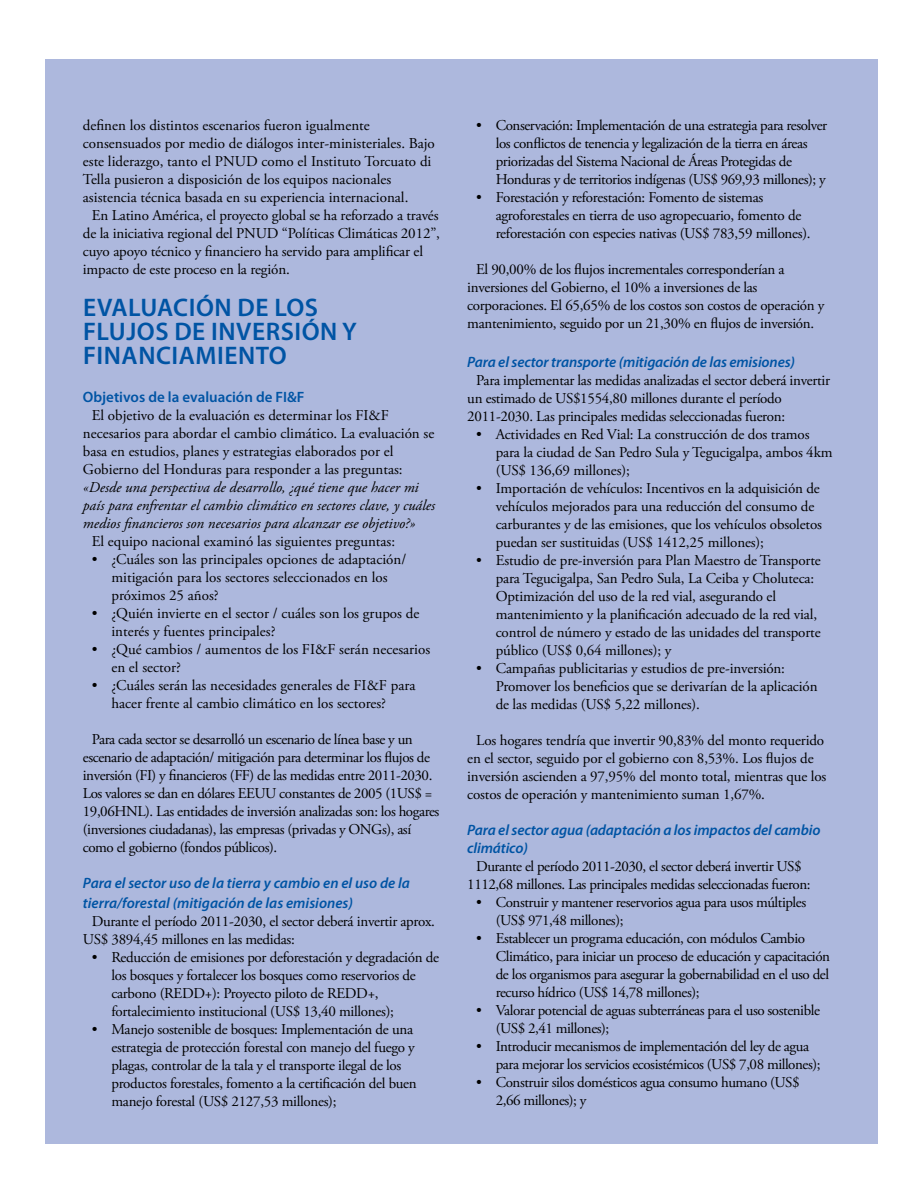
<style>
.page{position:relative;width:918px;height:1188px;background:#fff}
.page>*{position:absolute;margin:0;border:0;box-sizing:border-box;transform-origin:0 0}
.t1{font:600 25.5px/24px "Myriad Pro";letter-spacing:.02em;color:#0054a4}
.t2{font:15px/18px "Adobe Garamond Pro";letter-spacing:-.02em;color:#000}
.t3{font:15px/18px "Adobe Garamond Pro";color:#000}
.t4{font:italic 600 15px/19.8px "Myriad Pro";letter-spacing:-.01em;color:#0054a4}
.t5{font:italic 15px/18px "Adobe Garamond Pro";color:#000}
.t6{font:600 15px "Myriad Pro";color:#0054a4}
</style>
<div class="page">
<div style="left:45px;top:60px;width:833px;height:1084px;background:#adb8dd"></div>
<p class="t3" style="left:83px;top:117px;width:288px">definen los distintos escenarios fueron igualmente</p>
<p class="t3" style="left:83px;top:135px;width:354px">consensuados por medio de diálogos inter-ministeriales. Bajo</p>
<p class="t3" style="left:83px;top:153px;width:350px">este liderazgo, tanto el PNUD como el Instituto Torcuato di</p>
<p class="t3" style="left:83px;top:171px;width:310px">Tella pusieron a disposición de los equipos nacionales</p>
<p class="t3" style="left:83px;top:189px;width:327px">asistencia técnica basada en su experiencia internacional.</p>
<p class="t2" style="left:92px;top:207px;width:348px">En Latino América, el proyecto global se ha reforzado a través</p>
<p class="t2" style="left:83px;top:225px;width:359px">de la iniciativa regional del PNUD “Políticas Climáticas 2012”,</p>
<p class="t2" style="left:83px;top:243px;width:342px">cuyo apoyo técnico y financiero ha servido para amplificar el</p>
<p class="t2" style="left:83px;top:261px;width:208px">impacto de este proceso en la región.</p>
<h1 class="t1" style="left:83px;top:295px;width:275px">EVALUACIÓN DE LOS<br>FLUJOS DE INVERSIÓN Y<br>FINANCIAMIENTO</h1>
<p class="t6" style="left:83px;top:387px;width:223px">Objetivos de la evaluación de FI&amp;F</p>
<p class="t3" style="left:83px;top:407px;width:353px;text-indent:9px">El objetivo de la evaluación es determinar los FI&amp;F necesarios para abordar el cambio climático. La evaluación se basa en estudios, planes y estrategias elaborados por el Gobierno del Honduras para responder a las preguntas:</p>
<p class="t5" style="left:83px;top:478px;width:354px">«Desde una perspectiva de desarrollo, ¿qué tiene que hacer mi país para enfrentar el cambio climático en sectores clave, y cuáles medios financieros son necesarios para alcanzar ese objetivo?»</p>
<p class="t3" style="left:92px;top:533px;width:305px">El equipo nacional examinó las siguientes preguntas:</p>
<p class="t3" style="left:111px;top:551px;width:296px;text-indent:-20px">• ¿Cuáles son las principales opciones de adaptación/ mitigación para los sectores seleccionados en los próximos 25 años?</p>
<p class="t3" style="left:111px;top:605px;width:310px;text-indent:-20px">• ¿Quién invierte en el sector / cuáles son los grupos de interés y fuentes principales?</p>
<p class="t3" style="left:111px;top:641px;width:320px;text-indent:-20px">• ¿Qué cambios / aumentos de los FI&amp;F serán necesarios en el sector?</p>
<p class="t3" style="left:111px;top:677px;width:306px;text-indent:-20px">• ¿Cuáles serán las necesidades generales de FI&amp;F para hacer frente al cambio climático en los sectores?</p>
<p class="t2" style="left:83px;top:731px;width:358px;text-indent:9px">Para cada sector se desarrolló un escenario de línea base y un escenario de adaptación/ mitigación para determinar los flujos de inversión (FI) y financieros (FF) de las medidas entre 2011-2030.<br>Los valores se dan en dólares EEUU constantes de 2005 (1US$ = 19,06HNL). Las entidades de inversión analizadas son: los hogares (inversiones ciudadanas), las empresas (privadas y ONGs), así como el gobierno (fondos públicos).</p>
<p class="t4" style="left:83px;top:872px;width:329px">Para el sector uso de la tierra y cambio en el uso de la tierra/forestal (mitigación de las emisiones)</p>
<p class="t2" style="left:83px;top:912px;width:354px;text-indent:9px">Durante el período 2011-2030, el sector deberá invertir aprox.<br>US$ 3894,45 millones en las medidas:</p>
<p class="t2" style="left:111px;top:948px;width:329px;text-indent:-19px">• Reducción de emisiones por deforestación y degradación de los bosques y fortalecer los bosques como reservorios de carbono (REDD+): Proyecto piloto de REDD+, fortalecimiento institucional (US$ 13,40 millones);</p>
<p class="t2" style="left:111px;top:1020px;width:307px;text-indent:-20px">• Manejo sostenible de bosques: Implementación de una estrategia de protección forestal con manejo del fuego y plagas, controlar de la tala y el transporte ilegal de los productos forestales, fomento a la certificación del buen manejo forestal (US$ 2127,53 millones);</p>
<p class="t2" style="left:496px;top:117px;width:333px;text-indent:-20px">• Conservación: Implementación de una estrategia para resolver los conflictos de tenencia y legalización de la tierra en áreas priorizadas del Sistema Nacional de Áreas Protegidas de Honduras y de territorios indígenas (US$ 969,93 millones); y</p>
<p class="t2" style="left:496px;top:189px;width:316px;text-indent:-19px">• Forestación y reforestación: Fomento de sistemas agroforestales en tierra de uso agropecuario, fomento de reforestación con especies nativas (US$ 783,59 millones).</p>
<p class="t2" style="left:467px;top:261px;width:359px;text-indent:9px">El 90,00% de los flujos incrementales corresponderían a inversiones del Gobierno, el 10% a inversiones de las corporaciones. El 65,65% de los costos son costos de operación y mantenimiento, seguido por un 21,30% en flujos de inversión.</p>
<p class="t4" style="left:467px;top:352px;width:329px">Para el sector transporte (mitigación de las emisiones)</p>
<p class="t2" style="left:467px;top:372px;width:364px;text-indent:9px">Para implementar las medidas analizadas el sector deberá invertir un estimado de US$1554,80 millones durante el período<br>2011-2030. Las principales medidas seleccionadas fueron:</p>
<p class="t2" style="left:496px;top:426px;width:338px;text-indent:-19px">• Actividades en Red Vial: La construcción de dos tramos para la ciudad de San Pedro Sula y Tegucigalpa, ambos 4km (US$ 136,69 millones);</p>
<p class="t2" style="left:496px;top:480px;width:328px;text-indent:-20px">• Importación de vehículos: Incentivos en la adquisición de vehículos mejorados para una reducción del consumo de carburantes y de las emisiones, que los vehículos obsoletos puedan ser sustituidas (US$ 1412,25 millones);</p>
<p class="t2" style="left:496px;top:552px;width:327px;text-indent:-20px">• Estudio de pre-inversión para Plan Maestro de Transporte para Tegucigalpa, San Pedro Sula, La Ceiba y Choluteca:<br>Optimización del uso de la red vial, asegurando el mantenimiento y la planificación adecuado de la red vial, control de número y estado de las unidades del transporte público (US$ 0,64 millones); y</p>
<p class="t2" style="left:496px;top:660px;width:323px;text-indent:-20px">• Campañas publicitarias y estudios de pre-inversión:<br>Promover los beneficios que se derivarían de la aplicación de las medidas (US$ 5,22 millones).</p>
<p class="t2" style="left:467px;top:732px;width:361px;text-indent:9px">Los hogares tendría que invertir 90,83% del monto requerido en el sector, seguido por el gobierno con 8,53%. Los flujos de inversión ascienden a 97,95% del monto total, mientras que los costos de operación y mantenimiento suman 1,67%.</p>
<p class="t4" style="left:467px;top:821px;width:355px;line-height:18px">Para el sector agua (adaptación a los impactos del cambio climático)</p>
<p class="t2" style="left:467px;top:858px;width:345px;text-align:center">Durante el período 2011-2030, el sector deberá invertir US$<br>1112,68 millones. Las principales medidas seleccionadas fueron:</p>
<p class="t2" style="left:496px;top:894px;width:312px;text-indent:-20px">• Construir y mantener reservorios agua para usos múltiples (US$ 971,48 millones);</p>
<p class="t2" style="left:496px;top:930px;width:336px;text-indent:-20px">• Establecer un programa educación, con módulos Cambio Climático, para iniciar un proceso de educación y capacitación de los organismos para asegurar la gobernabilidad en el uso del recurso hídrico (US$ 14,78 millones);</p>
<p class="t2" style="left:496px;top:1002px;width:326px;text-indent:-20px">• Valorar potencial de aguas subterráneas para el uso sostenible (US$ 2,41 millones);</p>
<p class="t2" style="left:496px;top:1038px;width:326px;text-indent:-20px">• Introducir mecanismos de implementación del ley de agua para mejorar los servicios ecosistémicos (US$ 7,08 millones);</p>
<p class="t2" style="left:496px;top:1074px;width:305px;text-indent:-20px">• Construir silos domésticos agua consumo humano (US$<br>2,66 millones); y</p>
</div>
